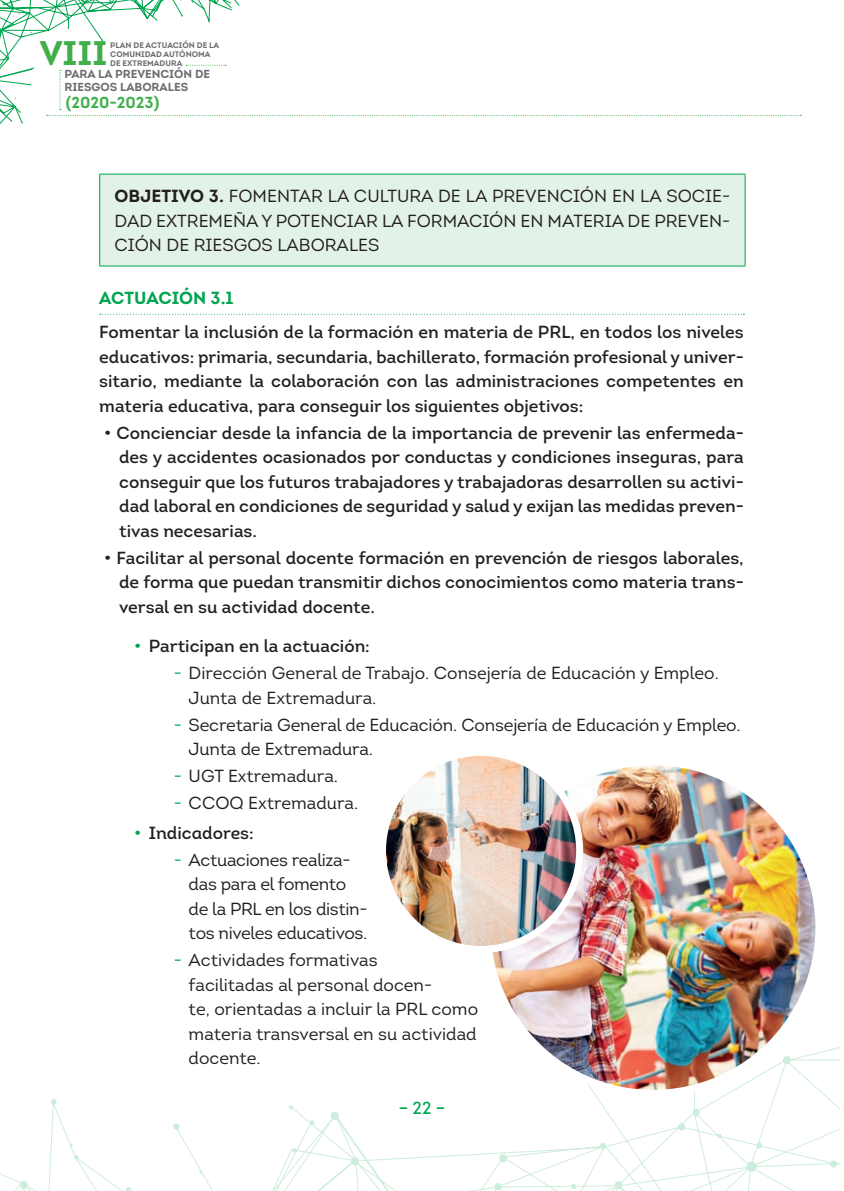
<style>
.page{position:relative;width:844px;height:1191px;background:#fff}
.page>*{position:absolute;margin:0;border:0;box-sizing:border-box;transform-origin:0 0}
.t1{font:34.12px "Intro Bold Alt";color:#40ae49}
.t2{font:17.5px/24.5px "Intro";color:#231f20;text-align:justify}
.t3{font:17.5px/24.5px "Intro";letter-spacing:-.005em;color:#231f20}
.t4{font:17.5px/24.5px "Intro Book Alt";color:#231f20;text-align:justify}
.t5{font:17.5px "Intro Regular Alt";color:#231f20}
.t6{font:17.5px "Intro Bold Alt";letter-spacing:-.005em;color:#00a54f}
.t7{font:17.5px "Intro";color:#00a54f}
.t8{font:15.92px "Intro Bold Alt";color:#40ae49}
.t9{font:11.55px/13px "Intro Bold Alt";color:#6c6d70}
.t10{font:8.05px/8.9px "Intro Bold Alt";color:#6c6d70}
.s1{font-family:"Intro Bold Alt"}
.s2{color:#00a54f}
</style>
<div class="page">
<svg style="left:0;top:0;width:801px;height:125px"></svg>
<svg style="left:0;top:1047px;width:838px;height:144px"></svg>
<svg style="left:19px;top:1180px;width:10px;height:8px"></svg>
<svg style="left:349px;top:1157px;width:11px;height:8px"></svg>
<svg style="left:329px;top:1111px;width:11px;height:8px"></svg>
<div style="left:746px;top:1161px;width:10px;height:10px;background:#cdeddc;border-radius:50%"></div>
<svg style="left:781px;top:1056px;width:11px;height:8px"></svg>
<svg style="left:691px;top:1108px;width:9px;height:8px"></svg>
<svg style="left:599px;top:1142px;width:7px;height:7px"></svg>
<svg style="left:613px;top:1181px;width:10px;height:7px"></svg>
<svg style="left:172px;top:1123px;width:8px;height:6px"></svg>
<svg style="left:50px;top:1098px;width:7px;height:6px"></svg>
<svg style="left:73px;top:1155px;width:6px;height:4px"></svg>
<svg style="left:199px;top:1170px;width:4px;height:3px"></svg>
<svg style="left:291px;top:1148px;width:6px;height:4px"></svg>
<svg style="left:69px;top:1143px;width:4px;height:3px"></svg>
<svg style="left:494px;top:1183px;width:7px;height:7px"></svg>
<svg style="left:497px;top:1154px;width:11px;height:8px"></svg>
<svg style="left:828px;top:1160px;width:10px;height:7px"></svg>
<svg style="left:676px;top:1123px;width:10px;height:7px"></svg>
<svg style="left:309px;top:1120px;width:6px;height:5px"></svg>
<svg style="left:288px;top:1105px;width:5px;height:4px"></svg>
<svg style="left:126px;top:1187px;width:6px;height:4px"></svg>
<svg style="left:755px;top:1142px;width:7px;height:6px"></svg>
<svg style="left:716px;top:1133px;width:6px;height:5px"></svg>
<svg style="left:570px;top:1184px;width:7px;height:5px"></svg>
<svg style="left:100px;top:314px;width:644px;height:1px"></svg>
<div style="left:100px;top:174px;width:645px;height:92px;background:#e3f2e7"></div>
<hr style="left:99px;top:174px;width:646px;height:1px;background:#00a54f">
<hr style="left:99px;top:174px;width:1px;height:92px;background:#00a54f">
<hr style="left:744px;top:174px;width:1px;height:92px;background:#00a54f">
<hr style="left:99px;top:266px;width:646px;height:1px;background:#00a54f">
<img style="left:487px;top:761px;width:331px;height:332px;border-radius:166px">
<img style="left:382px;top:752px;width:197px;height:197px;border-radius:98px">
<div style="left:379px;top:749px;width:204px;height:204px;border:7px solid #fff;border-radius:50%"></div>
<h1 class="t1" style="left:40px;top:31px;width:69px">VIII</h1>
<p class="t10" style="left:110px;top:41px;width:110px">PLAN DE ACTUACIÓN DE LA<br>COMUNIDAD AUTÓNOMA<br>DE EXTREMADURA</p>
<p class="t9" style="left:64px;top:68px;width:147px">PARA LA PREVENCIÓN DE<br>RIESGOS LABORALES</p>
<p class="t8" style="left:66px;top:92px;width:95px">(2020-2023)</p>
<p class="t4" style="left:115px;top:184px;width:617px"><span class="s1">OBJETIVO 3.</span> FOMENTAR LA CULTURA DE LA PREVENCIÓN EN LA SOCIE-DAD EXTREMEÑA Y POTENCIAR LA FORMACIÓN EN MATERIA DE PREVEN-CIÓN DE RIESGOS LABORALES</p>
<p class="t6" style="left:99px;top:286px;width:136px">ACTUACIÓN 3.1</p>
<p class="t2" style="left:99px;top:320px;width:646px">Fomentar la inclusión de la formación en materia de PRL, en todos los niveles educativos: primaria, secundaria, bachillerato, formación profesional y univer&shy;sitario, mediante la colaboración con las administraciones competentes en materia educativa, para conseguir los siguientes objetivos:</p>
<p class="t2" style="left:119px;top:420px;width:626px;text-indent:-15px">• Concienciar desde la infancia de la importancia de prevenir las enfermeda&shy;des y accidentes ocasionados por conductas y condiciones inseguras, para conseguir que los futuros trabajadores y trabajadoras desarrollen su activi&shy;dad laboral en condiciones de seguridad y salud y exijan las medidas preven&shy;tivas necesarias.</p>
<p class="t2" style="left:119px;top:545px;width:626px;text-indent:-15px">• Facilitar al personal docente formación en prevención de riesgos laborales, de forma que puedan transmitir dichos conocimientos como materia trans&shy;versal en su actividad docente.</p>
<p class="t2" style="left:134px;top:634px;width:237px"><span class="s2">•</span> Participan en la actuación:</p>
<p class="t3" style="left:189px;top:661px;width:531px;text-indent:-15px"><span class="s2">-</span> Dirección General de Trabajo. Consejería de Educación y Empleo.<br>Junta de Extremadura.</p>
<p class="t3" style="left:189px;top:712px;width:553px;text-indent:-15px"><span class="s2">-</span> Secretaria General de Educación. Consejería de Educación y Empleo.<br>Junta de Extremadura.</p>
<p class="t3" style="left:174px;top:764px;width:166px"><span class="s2">-</span> UGT Extremadura.</p>
<p class="t3" style="left:174px;top:791px;width:186px"><span class="s2">-</span> CCOQ Extremadura.</p>
<p class="t5" style="left:134px;top:821px;width:121px"><span class="s2">•</span> Indicadores:</p>
<p class="t3" style="left:189px;top:847px;width:180px;text-indent:-15px"><span class="s2">-</span> Actuaciones realiza&shy;das para el fomento de la PRL en los distin&shy;tos niveles educativos.</p>
<p class="t3" style="left:189px;top:948px;width:291px;text-indent:-15px"><span class="s2">-</span> Actividades formativas<br>facilitadas al personal docen-<br>te, orientadas a incluir la PRL como materia transversal en su actividad docente.</p>
<p class="t7" style="left:398px;top:1096px;width:48px">– 22 –</p>
</div>
